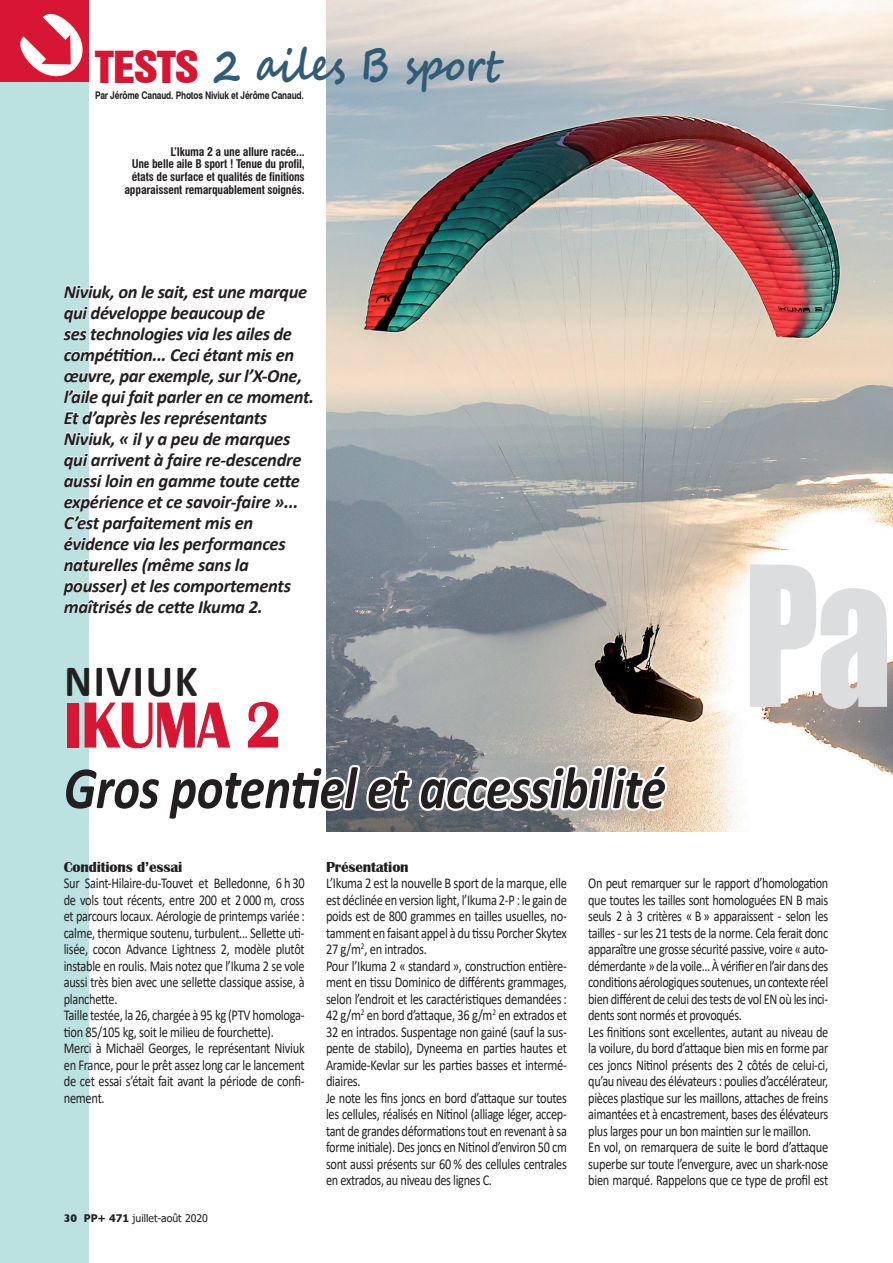
<style>
.page{position:relative;width:893px;height:1263px;background:#fff}
.page>*{position:absolute;margin:0;border:0;box-sizing:border-box;transform-origin:0 0}
.t1{font:180px "Impact";color:#dcdddf;scale:.83 1}
.t2{font:700 67.5px "Britannic";letter-spacing:-.025em;color:#d71634;scale:.9 1}
.t3{font:italic 700 60px "Calibri";letter-spacing:-.01em;color:#231f20;scale:.85 1}
.t4{font:700 45px "Segoe Script";letter-spacing:-.01em;color:#315b76;scale:.85 1}
.t5{font:700 45px "Calibri";letter-spacing:.04em;color:#231f20;scale:.93 1}
.t6{font:40.5px "Swiss 921 BT Regular A";letter-spacing:-.015em;color:#d71634;scale:1.11 1}
.t7{font:italic 700 18.6px/21px "Calibri";letter-spacing:-.015em;color:#231f20}
.t8{font:15px/16.5px "Calibri";letter-spacing:-.025em;color:#231f20;scale:.82 1}
.t9{font:15px/16.5px "Calibri";letter-spacing:-.025em;color:#231f20;scale:.83 1}
.t10{font:700 15px "Britannic";letter-spacing:-.01em;color:#231f20}
.t11{font:700 condensed 11.7px/12.8px "Swiss 721 BT";letter-spacing:-.015em;color:#231f20;text-align:right}
.t12{font:700 10.5px "Swiss 721 BT";letter-spacing:-.02em;color:#231f20;scale:.8 1}
.t13{font:10.5px "Tahoma";color:#231f20}
.s1{font-family:"Gill Sans";font-weight:700;font-size:11.25px}
.s2{font-weight:700}
</style>
<div class="page">
<div style="left:0;top:81px;width:89px;height:1182px;background:#bbe2e1"></div>
<img style="left:326px;top:0;width:567px;height:832px">
<div style="left:0;top:0;width:89px;height:81px;background:#d71634"></div>
<svg style="left:326px;top:714px;width:345px;height:118px"></svg>
<svg style="left:63px;top:284px;width:26px;height:330px"></svg>
<svg style="left:16px;top:13px;width:73px;height:69px"></svg>
<h3 class="t4" style="left:213px;top:29px;width:344px">2 ailes B sport</h3>
<h3 class="t6" style="left:95px;top:40px;width:95px">TESTS</h3>
<p class="t12" style="left:95px;top:89px;width:262px">Par Jérôme Canaud. Photos Niviuk et Jérôme Canaud.</p>
<p class="t11" style="left:124px;top:145px;width:182px">L’Ikuma 2 a une allure racée...<br>Une belle aile B sport ! Tenue du profil, états de surface et qualités de finitions apparaissent remarquablement soignés.</p>
<p class="t7" style="left:64px;top:280px;width:252px">Niviuk, on le sait, est une marque qui développe beaucoup de<br>ses technologies via les ailes de compétition... Ceci étant mis en œuvre, par exemple, sur l’X-One, l’aile qui fait parler en ce moment.<br>Et d’après les représentants<br>Niviuk, « il y a peu de marques qui arrivent à faire re-descendre aussi loin en gamme toute cette expérience et ce savoir-faire »...<br>C’est parfaitement mis en évidence via les performances naturelles (même sans la pousser) et les comportements maîtrisés de cette Ikuma 2.</p>
<h3 class="t5" style="left:65px;top:649px;width:145px">Niviuk</h3>
<h2 class="t2" style="left:64px;top:687px;width:244px">Ikuma 2</h2>
<h3 class="t3" style="left:64px;top:746px;width:710px">Gros potentiel et accessibilité</h3>
<h1 class="t1" style="left:744px;top:497px;width:180px">Pa</h1>
<p class="t10" style="left:64px;top:858px;width:120px">Conditions d’essai</p>
<p class="t8" style="left:64px;top:875px;width:295px">Sur Saint-Hilaire-du-Touvet et Belledonne, 6 h 30 de vols tout récents, entre 200 et 2 000 m, cross et parcours locaux. Aérologie de printemps variée : calme, thermique soutenu, turbulent... Sellette uti&shy;lisée, cocon Advance Lightness 2, modèle plutôt instable en roulis. Mais notez que l’Ikuma 2 se vole aussi très bien avec une sellette classique assise, à planchette.<br>Taille testée, la 26, chargée à 95 kg (PTV homologa&shy;tion 85/105 kg, soit le milieu de fourchette).<br>Merci à Michaël Georges, le représentant Niviuk en France, pour le prêt assez long car le lancement de cet essai s’était fait avant la période de confi&shy;nement.</p>
<p class="t13" style="left:64px;top:1211px;width:146px"><span class="s1">30</span> <span class="s2">PP+ 471</span> juillet-août 2020</p>
<p class="t10" style="left:326px;top:858px;width:84px">Présentation</p>
<p class="t9" style="left:326px;top:875px;width:292px">L’Ikuma 2 est la nouvelle B sport de la marque, elle est déclinée en version light, l’Ikuma 2-P : le gain de poids est de 800 grammes en tailles usuelles, no&shy;tamment en faisant appel à du tissu Porcher Skytex 27 g/m<sup>2</sup>, en intrados.<br>Pour l’Ikuma 2 « standard », construction entière&shy;ment en tissu Dominico de différents grammages, selon l’endroit et les caractéristiques demandées :<br>42 g/m<sup>2</sup> en bord d’attaque, 36 g/m<sup>2</sup> en extrados et 32 en intrados. Suspentage non gainé (sauf la sus&shy;pente de stabilo), Dyneema en parties hautes et Aramide-Kevlar sur les parties basses et intermé&shy;diaires.<br>Je note les fins joncs en bord d’attaque sur toutes les cellules, réalisés en Nitinol (alliage léger, accep&shy;tant de grandes déformations tout en revenant à sa forme initiale). Des joncs en Nitinol d’environ 50 cm sont aussi présents sur 60 % des cellules centrales en extrados, au niveau des lignes C.</p>
<p class="t8" style="left:588px;top:875px;width:294px">On peut remarquer sur le rapport d’homologation que toutes les tailles sont homologuées EN B mais seuls 2 à 3 critères « B » apparaissent - selon les tailles - sur les 21 tests de la norme. Cela ferait donc apparaître une grosse sécurité passive, voire « auto&shy;démerdante » de la voile... À vérifier en l’air dans des conditions aérologiques soutenues, un contexte réel bien différent de celui des tests de vol EN où les inci&shy;dents sont normés et provoqués.<br>Les finitions sont excellentes, autant au niveau de la voilure, du bord d’attaque bien mis en forme par ces joncs Nitinol présents des 2 côtés de celui-ci, qu’au niveau des élévateurs : poulies d’accélérateur, pièces plastique sur les maillons, attaches de freins aimantées et à encastrement, bases des élévateurs plus larges pour un bon maintien sur le maillon.<br>En vol, on remarquera de suite le bord d’attaque superbe sur toute l’envergure, avec un shark-nose bien marqué. Rappelons que ce type de profil est</p>
</div>
